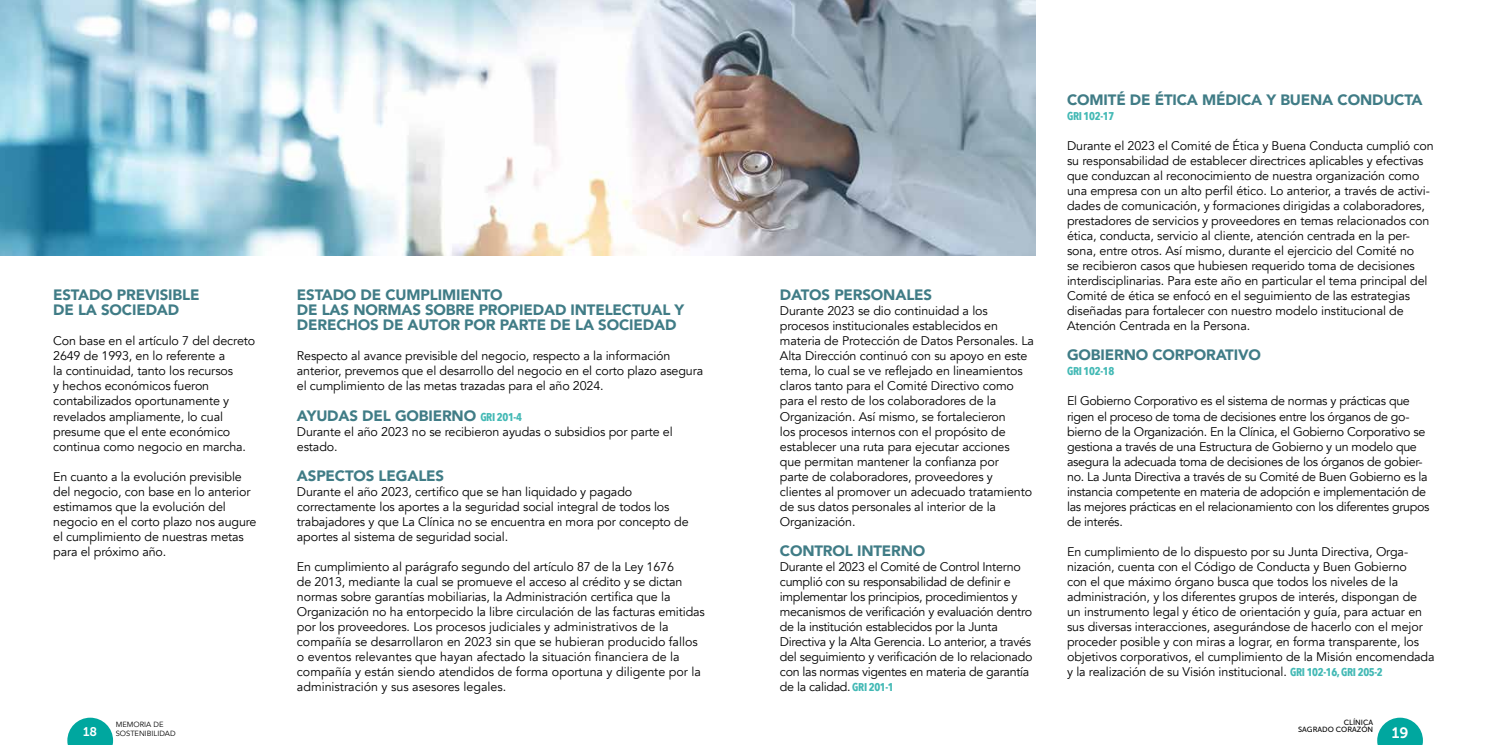
<style>
.page{position:relative;width:1489px;height:745px;background:#fff}
.page>*{position:absolute;margin:0;border:0;box-sizing:border-box;transform-origin:0 0}
.t1{font:900 15px/15px "Avenir";letter-spacing:-.01em;color:#407c86}
.t2{font:12.5px/15px "Avenir";letter-spacing:-.01em;color:#000}
.t3{font:12.5px "Museo Sans 700";color:#fff}
.t4{font:700 11.25px "Avenir Next Condensed";letter-spacing:-.03em;color:#43b9b5}
.t5{font:7.5px/8.8px "Avenir";color:#000}
.t6{font:7.5px/7.5px "Museo Sans 500";color:#000}
.s1{font-family:"Avenir Next Condensed";font-weight:700;font-size:11.25px;color:#43b9b5}
.s2{font-family:"Museo Sans 700";font-size:15px;color:#fff}
</style>
<div class="page">
<svg style="left:67px;top:717px;width:46px;height:27px"></svg>
<svg style="left:1377px;top:717px;width:45px;height:27px"></svg>
<img style="left:0;top:0;width:1035px;height:255px">
<p class="t1" style="left:53px;top:287px;width:148px">ESTADO PREVISIBLE<br>DE LA SOCIEDAD</p>
<p class="t2" style="left:53px;top:333px;width:203px">Con base en el artículo 7 del decreto<br>2649 de 1993, en lo referente a<br>la continuidad, tanto los recursos<br>y hechos económicos fueron contabilizados oportunamente y revelados ampliamente, lo cual presume que el ente económico continua como negocio en marcha.</p>
<p class="t2" style="left:53px;top:468px;width:205px">En cuanto a la evolución previsible del negocio, con base en lo anterior estimamos que la evolución del negocio en el corto plazo nos augure el cumplimiento de nuestras metas para el próximo año.</p>
<p class="t1" style="left:297px;top:287px;width:389px">ESTADO DE CUMPLIMIENTO<br>DE LAS NORMAS SOBRE PROPIEDAD INTELECTUAL Y<br>DERECHOS DE AUTOR POR PARTE DE LA SOCIEDAD</p>
<p class="t2" style="left:297px;top:348px;width:408px">Respecto al avance previsible del negocio, respecto a la información anterior, prevemos que el desarrollo del negocio en el corto plazo asegura el cumplimiento de las metas trazadas para el año 2024.</p>
<p class="t1" style="left:297px;top:407px;width:226px">AYUDAS DEL GOBIERNO <span class="s1">GRI 201-4</span></p>
<p class="t2" style="left:297px;top:423px;width:377px">Durante el año 2023 no se recibieron ayudas o subsidios por parte el estado.</p>
<p class="t1" style="left:297px;top:467px;width:149px">ASPECTOS LEGALES</p>
<p class="t2" style="left:297px;top:483px;width:393px">Durante el año 2023, certifico que se han liquidado y pagado correctamente los aportes a la seguridad social integral de todos los trabajadores y que La Clínica no se encuentra en mora por concepto de aportes al sistema de seguridad social.</p>
<p class="t2" style="left:297px;top:558px;width:409px">En cumplimiento al parágrafo segundo del artículo 87 de la Ley 1676<br>de 2013, mediante la cual se promueve el acceso al crédito y se dictan normas sobre garantías mobiliarias, la Administración certifica que la Organización no ha entorpecido la libre circulación de las facturas emitidas por los proveedores. Los procesos judiciales y administrativos de la compañía se desarrollaron en 2023 sin que se hubieran producido fallos o eventos relevantes que hayan afectado la situación financiera de la compañía y están siendo atendidos de forma oportuna y diligente por la administración y sus asesores legales.</p>
<p class="t1" style="left:780px;top:287px;width:154px">DATOS PERSONALES</p>
<p class="t2" style="left:780px;top:303px;width:255px">Durante 2023 se dio continuidad a los procesos institucionales establecidos en materia de Protección de Datos Personales. La Alta Dirección continuó con su apoyo en este tema, lo cual se ve reflejado en lineamientos claros tanto para el Comité Directivo como para el resto de los colaboradores de la Organización. Así mismo, se fortalecieron<br>los procesos internos con el propósito de establecer una ruta para ejecutar acciones que permitan mantener la confianza por<br>parte de colaboradores, proveedores y clientes al promover un adecuado tratamiento de sus datos personales al interior de la Organización.</p>
<p class="t1" style="left:780px;top:542px;width:147px">CONTROL INTERNO</p>
<p class="t2" style="left:780px;top:558px;width:254px">Durante el 2023 el Comité de Control Interno cumplió con su responsabilidad de definir e implementar los principios, procedimientos y mecanismos de verificación y evaluación dentro de la institución establecidos por la Junta Directiva y la Alta Gerencia. Lo anterior, a través del seguimiento y verificación de Io relacionado con las normas vigentes en materia de garantía de la calidad. <span class="s1">GRI 201-1</span></p>
<p class="t1" style="left:1067px;top:92px;width:357px">COMITÉ DE ÉTICA MÉDICA Y BUENA CONDUCTA</p>
<p class="t4" style="left:1067px;top:109px;width:49px">GRI 102-17</p>
<p class="t2" style="left:1067px;top:138px;width:368px">Durante el 2023 el Comité de Ética y Buena Conducta cumplió con su responsabilidad de establecer directrices aplicables y efectivas que conduzcan al reconocimiento de nuestra organización como una empresa con un alto perfil ético. Lo anterior, a través de activi&shy;dades de comunicación, y formaciones dirigidas a colaboradores, prestadores de servicios y proveedores en temas relacionados con ética, conducta, servicio al cliente, atención centrada en la per&shy;sona, entre otros. Así mismo, durante el ejercicio del Comité no<br>se recibieron casos que hubiesen requerido toma de decisiones interdisciplinarias. Para este año en particular el tema principal del Comité de ética se enfocó en el seguimiento de las estrategias diseñadas para fortalecer con nuestro modelo institucional de Atención Centrada en la Persona.</p>
<p class="t1" style="left:1067px;top:347px;width:195px">GOBIERNO CORPORATIVO</p>
<p class="t4" style="left:1067px;top:364px;width:49px">GRI 102-18</p>
<p class="t2" style="left:1067px;top:393px;width:364px">El Gobierno Corporativo es el sistema de normas y prácticas que rigen el proceso de toma de decisiones entre los órganos de go&shy;bierno de la Organización. En la Clínica, el Gobierno Corporativo se gestiona a través de una Estructura de Gobierno y un modelo que asegura la adecuada toma de decisiones de los órganos de gobier&shy;no. La Junta Directiva a través de su Comité de Buen Gobierno es la instancia competente en materia de adopción e implementación de las mejores prácticas en el relacionamiento con los diferentes grupos de interés.</p>
<p class="t2" style="left:1067px;top:543px;width:369px">En cumplimiento de lo dispuesto por su Junta Directiva, Orga&shy;nización, cuenta con el Código de Conducta y Buen Gobierno<br>con el que máximo órgano busca que todos los niveles de la administración, y los diferentes grupos de interés, dispongan de<br>un instrumento legal y ético de orientación y guía, para actuar en sus diversas interacciones, asegurándose de hacerlo con el mejor proceder posible y con miras a lograr, en forma transparente, los objetivos corporativos, el cumplimiento de la Misión encomendada y la realización de su Visión institucional. <span class="s1">GRI 102-16, GRI 205-2</span></p>
<p class="t3" style="left:83px;top:724px;width:16px">18</p>
<p class="t5" style="left:116px;top:719px;width:61px">MEMORIA DE<br>SOSTENIBILIDAD</p>
<p class="t6" style="left:1298px;top:718px;width:112px;text-indent:45px">CLÍNICA<br>SAGRADO CORAZÓN <span class="s2">19</span></p>
</div>
